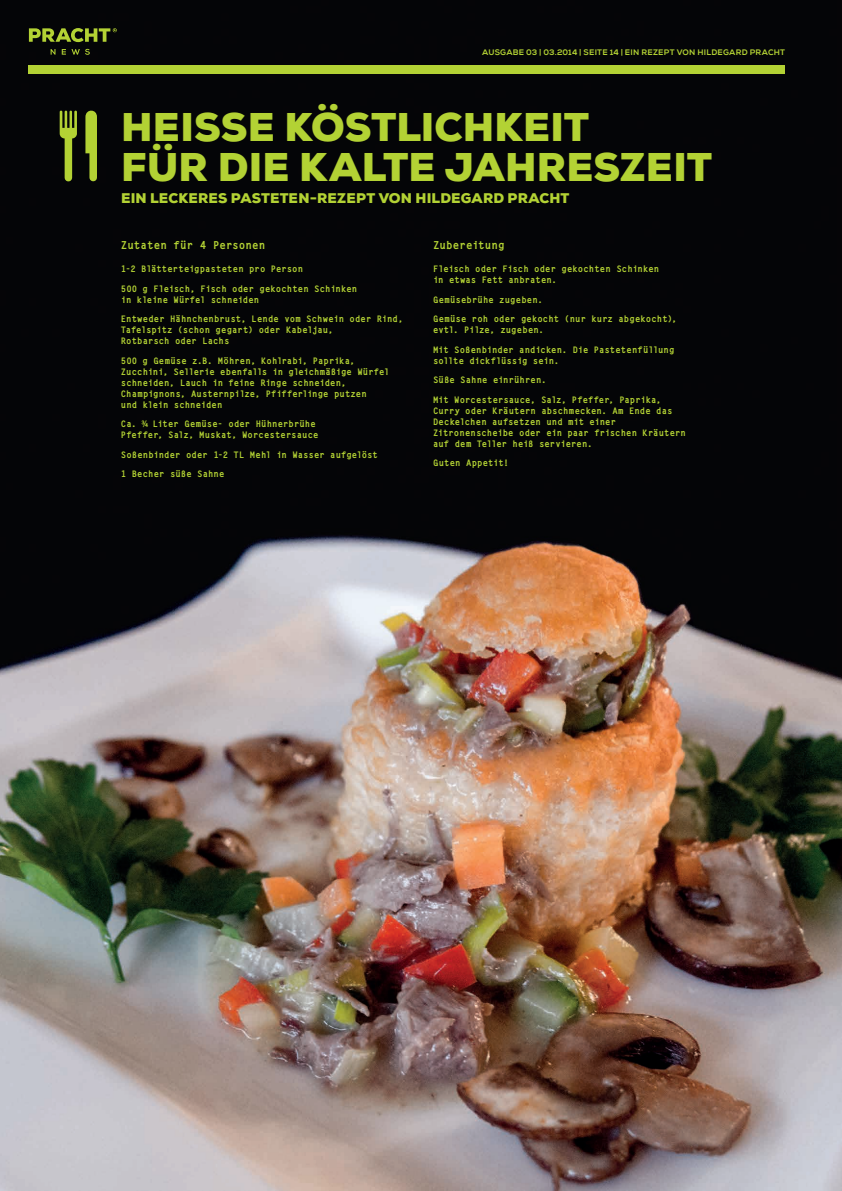
<style>
.page{position:relative;width:842px;height:1191px;background:#fff}
.page>*{position:absolute;margin:0;border:0;box-sizing:border-box;transform-origin:0 0}
.t1{font:900 40px/40px "Nexa";letter-spacing:.005em;color:#b3d234}
.t2{font:900 14px "Nexa";letter-spacing:.01em;color:#b3d234}
.t3{font:700 11px "Letter Got L";color:#b3d234}
.t4{font:700 9px/11px "Letter Got L";letter-spacing:.005em;color:#b3d234}
.t5{font:800 8px "Nexa";letter-spacing:.025em;color:#b3d234}
</style>
<div class="page">
<img style="left:0;top:0;width:842px;height:1191px">
<svg style="left:60px;top:110px;width:17px;height:73px"></svg>
<svg style="left:85px;top:108px;width:12px;height:75px"></svg>
<div style="left:28px;top:65px;width:757px;height:9px;background:#b3d234"></div>
<svg style="left:51px;top:49px;width:39px;height:6px"></svg>
<svg style="left:29px;top:28px;width:88px;height:14px"></svg>
<p class="t5" style="left:482px;top:48px;width:304px">AUSGABE 03 | 03.2014 | SEITE 14 | EIN REZEPT VON HILDEGARD PRACHT</p>
<h1 class="t1" style="left:121px;top:108px;width:592px">HEISSE KÖSTLICHKEIT<br>FÜR DIE KALTE JAHRESZEIT</h1>
<h2 class="t2" style="left:121px;top:189px;width:450px">EIN LECKERES PASTETEN-REZEPT VON HILDEGARD PRACHT</h2>
<p class="t3" style="left:121px;top:237px;width:146px">Zutaten für 4 Personen</p>
<p class="t4" style="left:121px;top:259px;width:238px;line-height:19.5px">1-2 Blätterteigpasteten pro Person<br>500 g Fleisch, Fisch oder gekochten Schinken</p>
<p class="t4" style="left:121px;top:290px;width:284px;line-height:19.5px">in kleine Würfel schneiden<br>Entweder Hähnchenbrust, Lende vom Schwein oder Rind,</p>
<p class="t4" style="left:121px;top:324px;width:214px">Tafelspitz (schon gegart) oder Kabeljau,<br>Rotbarsch oder Lachs</p>
<p class="t4" style="left:121px;top:355px;width:270px">500 g Gemüse z.B. Möhren, Kohlrabi, Paprika, Zucchini, Sellerie ebenfalls in gleichmäßige Würfel schneiden, Lauch in feine Ringe schneiden, Champignons, Austernpilze, Pfifferlinge putzen<br>und klein schneiden</p>
<p class="t4" style="left:121px;top:418px;width:199px">Ca. ¾ Liter Gemüse- oder Hühnerbrühe<br>Pfeffer, Salz, Muskat, Worcestersauce</p>
<p class="t4" style="left:121px;top:445px;width:259px;line-height:19.5px">Soßenbinder oder 1-2 TL Mehl in Wasser aufgelöst<br>1 Becher süße Sahne</p>
<p class="t3" style="left:433px;top:237px;width:73px">Zubereitung</p>
<p class="t4" style="left:433px;top:263px;width:228px">Fleisch oder Fisch oder gekochten Schinken in etwas Fett anbraten.</p>
<p class="t4" style="left:433px;top:290px;width:245px;line-height:19.5px">Gemüsebrühe zugeben.<br>Gemüse roh oder gekocht (nur kurz abgekocht),</p>
<p class="t4" style="left:433px;top:320px;width:243px;line-height:19.5px">evtl. Pilze, zugeben.<br>Mit Soßenbinder andicken. Die Pastetenfüllung</p>
<p class="t4" style="left:433px;top:351px;width:230px;line-height:19.5px">sollte dickflüssig sein.<br>Süße Sahne einrühren.<br>Mit Worcestersauce, Salz, Pfeffer, Paprika,</p>
<p class="t4" style="left:433px;top:405px;width:254px">Curry oder Kräutern abschmecken. Am Ende das Deckelchen aufsetzen und mit einer Zitronenscheibe oder ein paar frischen Kräutern auf dem Teller heiß servieren.</p>
<p class="t4" style="left:433px;top:457px;width:77px">Guten Appetit!</p>
</div>
